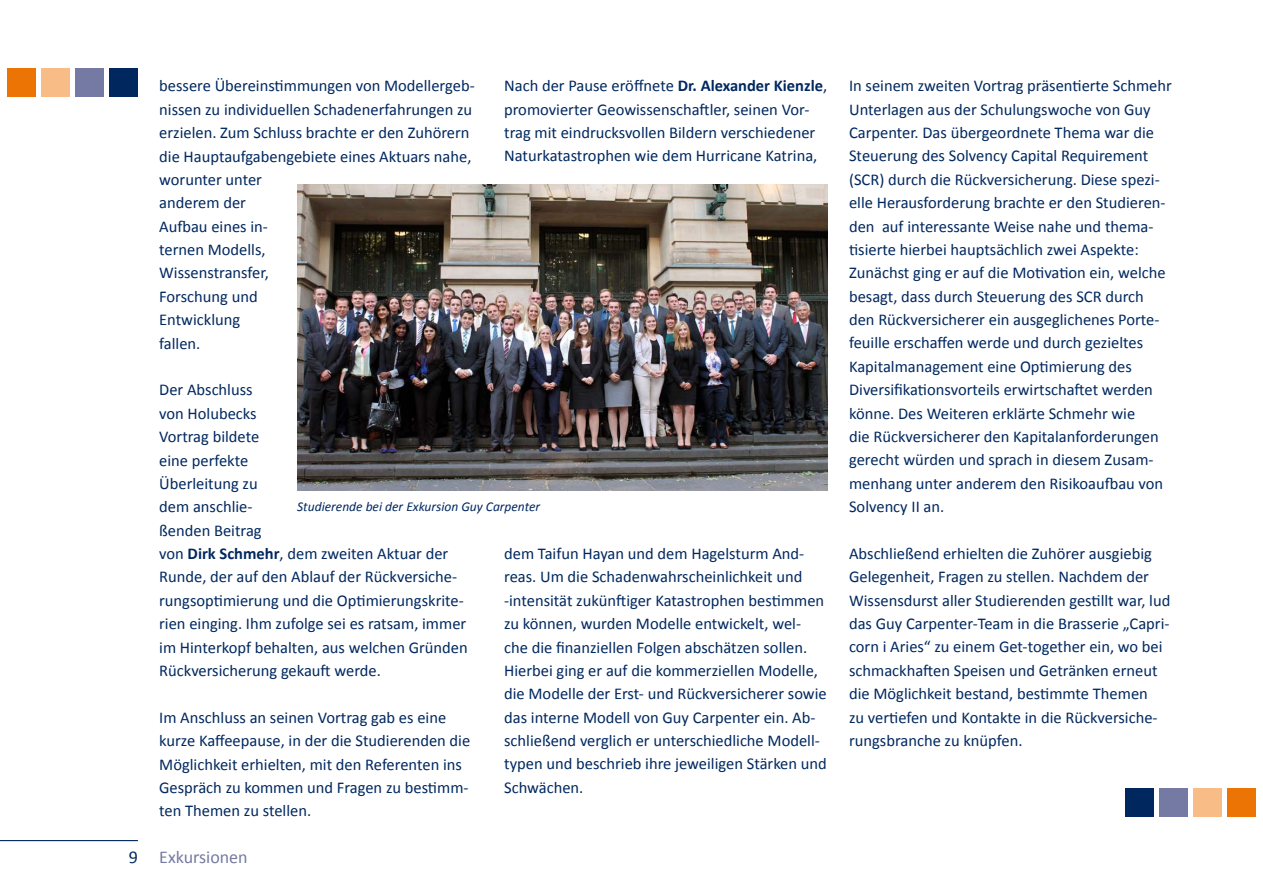
<style>
.page{position:relative;width:1263px;height:893px;background:#fff}
.page>*{position:absolute;margin:0;border:0;box-sizing:border-box;transform-origin:0 0}
.t1{font:18px "Calibri";color:#747aa3}
.t2{font:16.5px/23.4px "Calibri";color:#00285f}
.t3{font:italic 13.5px "Calibri";color:#00285f}
.s1{font-weight:700}
.s2{color:#00285f}
</style>
<div class="page">
<hr style="left:0;top:840px;width:138px;height:1px;background:#00285f">
<div style="left:1227px;top:788px;width:28px;height:28px;background:#ec7405"></div>
<div style="left:1125px;top:788px;width:29px;height:28px;background:#00285f"></div>
<div style="left:1193px;top:788px;width:28px;height:28px;background:#f8bd87"></div>
<div style="left:1159px;top:788px;width:29px;height:28px;background:#747aa3"></div>
<div style="left:7px;top:68px;width:29px;height:29px;background:#ec7405"></div>
<div style="left:109px;top:68px;width:29px;height:29px;background:#00285f"></div>
<div style="left:41px;top:68px;width:29px;height:29px;background:#f8bd87"></div>
<div style="left:75px;top:68px;width:29px;height:29px;background:#747aa3"></div>
<img style="left:297px;top:185px;width:531px;height:306px">
<p class="t2" style="left:159px;top:73px;width:317px">bessere Übereinstimmungen von Modellergeb&shy;nissen zu individuellen Schadenerfahrungen zu erzielen. Zum Schluss brachte er den Zuhörern die Hauptaufgabengebiete eines Aktuars nahe, worunter unter<br>anderem der<br>Aufbau eines in-<br>ternen Modells,<br>Wissenstransfer,<br>Forschung und<br>Entwicklung<br>fallen.</p>
<p class="t2" style="left:159px;top:377px;width:310px">Der Abschluss<br>von Holubecks<br>Vortrag bildete<br>eine perfekte<br>Überleitung zu<br>dem anschlie-<br>ßenden Beitrag<br>von <span class="s1">Dirk Schmehr</span>, dem zweiten Aktuar der<br>Runde, der auf den Ablauf der Rückversiche&shy;rungsoptimierung und die Optimierungskrite&shy;rien einging. Ihm zufolge sei es ratsam, immer im Hinterkopf behalten, aus welchen Gründen<br>Rückversicherung gekauft werde.</p>
<p class="t2" style="left:159px;top:705px;width:313px">Im Anschluss an seinen Vortrag gab es eine kurze Kaffeepause, in der die Studierenden die Möglichkeit erhielten, mit den Referenten ins Gespräch zu kommen und Fragen zu bestimm&shy;ten Themen zu stellen.</p>
<p class="t2" style="left:504px;top:73px;width:324px">Nach der Pause eröffnete <span class="s1">Dr. Alexander Kienzle</span>, promovierter Geowissenschaftler, seinen Vor&shy;trag mit eindrucksvollen Bildern verschiedener Naturkatastrophen wie dem Hurricane Katrina,</p>
<p class="t3" style="left:297px;top:498px;width:245px">Studierende bei der Exkursion Guy Carpenter</p>
<p class="t2" style="left:504px;top:541px;width:324px">dem Taifun Hayan und dem Hagelsturm And&shy;reas. Um die Schadenwahrscheinlichkeit und -intensität zukünftiger Katastrophen bestimmen zu können, wurden Modelle entwickelt, wel&shy;che die finanziellen Folgen abschätzen sollen.<br>Hierbei ging er auf die kommerziellen Modelle, die Modelle der Erst- und Rückversicherer sowie das interne Modell von Guy Carpenter ein. Ab&shy;schließend verglich er unterschiedliche Modell&shy;typen und beschrieb ihre jeweiligen Stärken und Schwächen.</p>
<p class="t1" style="left:129px;top:846px;width:120px"><span class="s2">9</span> Exkursionen</p>
<p class="t2" style="left:849px;top:73px;width:324px">In seinem zweiten Vortrag präsentierte Schmehr Unterlagen aus der Schulungswoche von Guy Carpenter. Das übergeordnete Thema war die Steuerung des Solvency Capital Requirement (SCR) durch die Rückversicherung. Diese spezi&shy;elle Herausforderung brachte er den Studieren&shy;den auf interessante Weise nahe und thema&shy;tisierte hierbei hauptsächlich zwei Aspekte:<br>Zunächst ging er auf die Motivation ein, welche besagt, dass durch Steuerung des SCR durch den Rückversicherer ein ausgeglichenes Porte&shy;feuille erschaffen werde und durch gezieltes Kapitalmanagement eine Optimierung des Diversifikationsvorteils erwirtschaftet werden könne. Des Weiteren erklärte Schmehr wie<br>die Rückversicherer den Kapitalanforderungen gerecht würden und sprach in diesem Zusam&shy;menhang unter anderem den Risikoaufbau von Solvency II an.</p>
<p class="t2" style="left:849px;top:541px;width:323px">Abschließend erhielten die Zuhörer ausgiebig Gelegenheit, Fragen zu stellen. Nachdem der Wissensdurst aller Studierenden gestillt war, lud das Guy Carpenter-Team in die Brasserie „Capri&shy;corn i Aries“ zu einem Get-together ein, wo bei schmackhaften Speisen und Getränken erneut die Möglichkeit bestand, bestimmte Themen<br>zu vertiefen und Kontakte in die Rückversiche&shy;rungsbranche zu knüpfen.</p>
</div>
